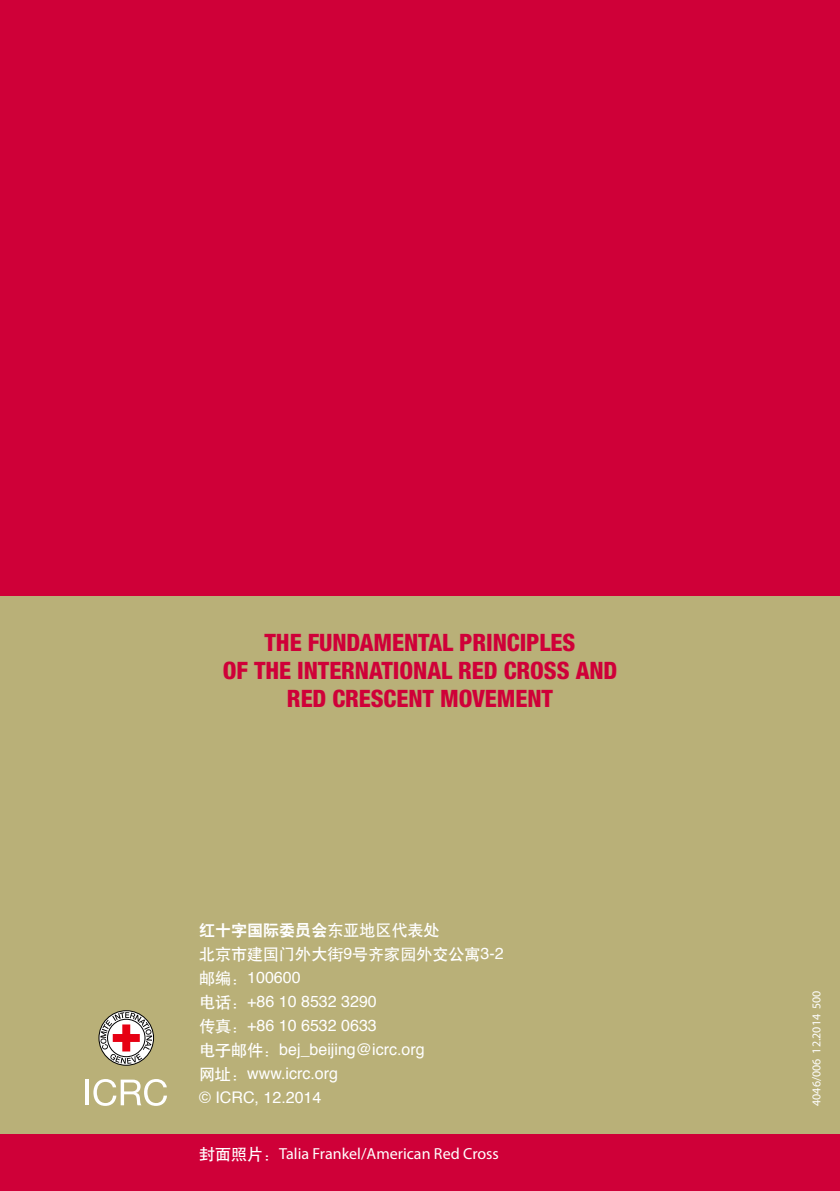
<style>
.page{position:relative;width:840px;height:1191px;background:#fff}
.page>*{position:absolute;margin:0;border:0;box-sizing:border-box;transform-origin:0 0}
.t1{font:800 condensed 24px/28px "Helvetica Neue LT Pro";letter-spacing:-.005em;color:#cf0038;text-align:center}
.t2{font:16px/24px "Helvetica";color:#fff}
.t3{font:16px "Myriad Pro";color:#fff}
.t4{font:16px "H Yb 1 gj";color:#fff}
.t5{font:16px "H Yb 2 gj";color:#fff}
.t6{font:12px "Myriad Pro";color:#fff}
.s1{font-family:"H Yb 1 gj"}
.s2{font-family:"Helvetica"}
</style>
<div class="page">
<div style="left:0;top:574px;width:839px;height:617px;background:#b9b078"></div>
<div style="left:98px;top:1010px;width:56px;height:55px;border:1px solid #000;border-radius:50%"></div>
<svg style="left:100px;top:1012px;width:52px;height:51px;background:#c1a09b"></svg>
<hr style="left:85px;top:1079px;width:4px;height:26px;background:#fff">
<svg style="left:93px;top:1079px;width:74px;height:26px"></svg>
<div style="left:0;top:1134px;width:839px;height:57px;background:#cf0038"></div>
<div style="left:0;top:0;width:839px;height:595px;background:#cf0038"></div>
<h1 class="t1" style="left:222px;top:628px;width:396px">THE FUNDAMENTAL PRINCIPLES<br>OF THE INTERNATIONAL RED CROSS AND<br>RED CRESCENT MOVEMENT</h1>
<p class="t5" style="left:199px;top:922px;width:241px">红十字国际委员会<span class="s1">东亚地区代表处</span></p>
<p class="t4" style="left:199px;top:946px;width:306px">北京市建国门外大街<span class="s2">9</span>号齐家园外交公寓<span class="s2">3-2</span></p>
<p class="t2" style="left:199px;top:966px;width:227px"><span class="s1">邮编：</span>100600<br><span class="s1">电话：</span>+86 10 8532 3290<br><span class="s1">传真：</span>+86 10 6532 0633<br><span class="s1">电子邮件：</span>bej_beijing@icrc.org<span class="s1">网址：</span>www.icrc.org<br>© ICRC, 12.2014</p>
<p class="t3" style="left:199px;top:1145px;width:301px"><span class="s1">封面照片：</span>Talia Frankel/American Red Cross</p>
<p class="t6" style="left:809px;top:1106px;width:117px;rotate:-90deg">4046/006 12.2014 500</p>
</div>
